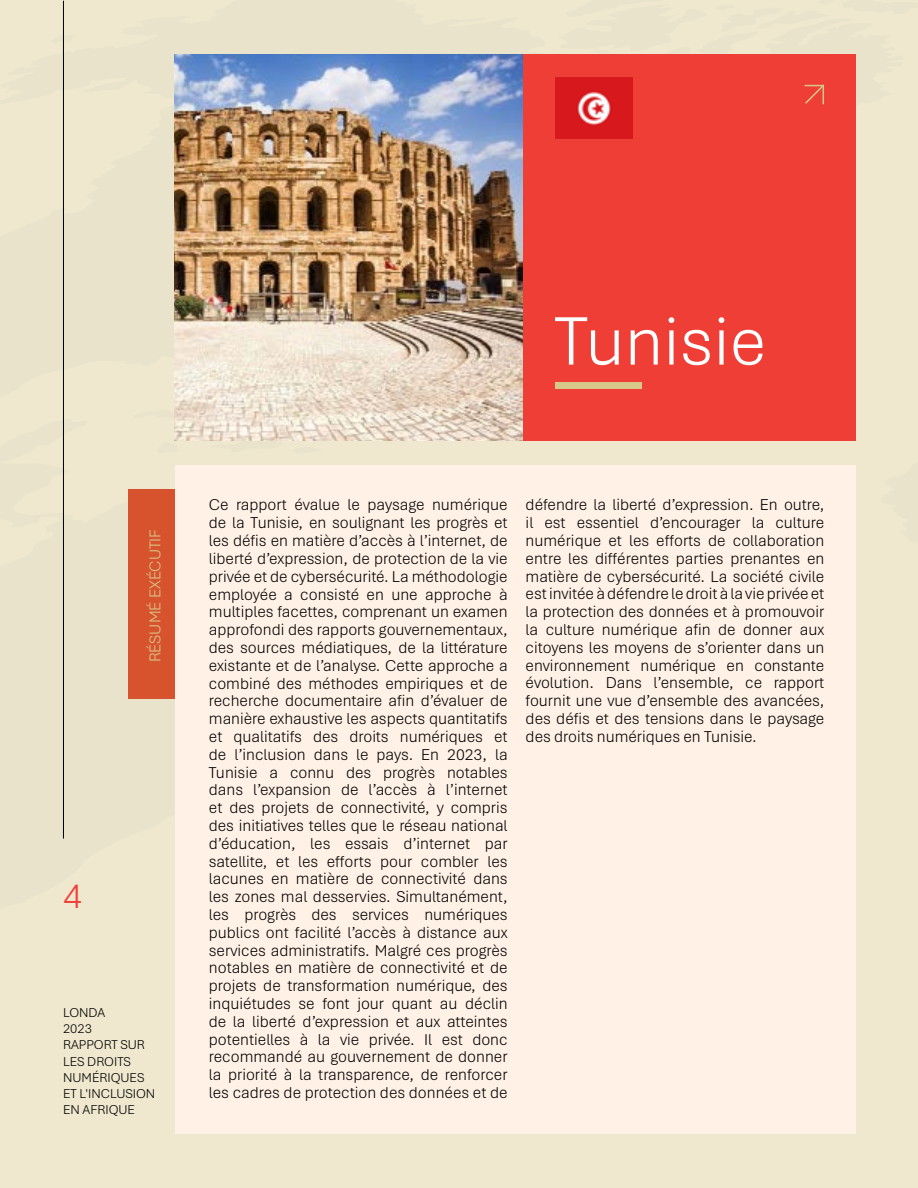
<style>
.page{position:relative;width:918px;height:1188px;background:#efe8cf}
.page>*{position:absolute;margin:0;border:0;box-sizing:border-box;transform-origin:0 0}
.t1{font:300 72px "Aptos";color:#fff}
.t2{font:300 36px "Aptos";color:#ef3e36}
.t3{font:300 16.5px/17.9px "Aptos";color:#000;text-align:justify}
.t4{font:300 16.5px "Aptos";color:#d7c788}
.t5{font:300 13.5px/16.2px "Aptos";color:#000}
</style>
<div class="page">
<hr style="left:63px;top:1px;width:1px;height:838px;background:#000">
<div style="left:175px;top:54px;width:681px;height:386px;background:#ef3e35"></div>
<div style="left:175px;top:465px;width:681px;height:669px;background:#fff1e6"></div>
<div style="left:129px;top:489px;width:46px;height:210px;background:#d7532e"></div>
<div style="left:555px;top:382px;width:87px;height:7px;background:#d7c788"></div>
<svg style="left:804px;top:84px;width:20px;height:21px"></svg>
<img style="left:175px;top:54px;width:348px;height:386px">
<img style="left:555px;top:78px;width:78px;height:60px">
<h1 class="t1" style="left:554px;top:292px;width:214px">Tunisie</h1>
<p class="t4" style="left:144px;top:662px;width:135px;rotate:-90deg">RÉSUMÉ EXÉCUTIF</p>
<h2 class="t2" style="left:63px;top:872px;width:21px">4</h2>
<p class="t5" style="left:63px;top:1004px;width:94px">LONDA<br>2023<br>RAPPORT SUR<br>LES DROITS<br>NUMÉRIQUES<br>ET L'INCLUSION<br>EN AFRIQUE</p>
<p class="t3" style="left:209px;top:496px;width:300px">Ce rapport évalue le paysage numérique de la Tunisie, en soulignant les progrès et les défis en matière d’accès à l’internet, de liberté d’expression, de protection de la vie privée et de cybersécurité. La méthodologie employée a consisté en une approche à multiples facettes, comprenant un examen approfondi des rapports gouvernementaux, des sources médiatiques, de la littérature existante et de l’analyse. Cette approche a combiné des méthodes empiriques et de recherche documentaire afin d’évaluer de manière exhaustive les aspects quantitatifs et qualitatifs des droits numériques et de l’inclusion dans le pays. En 2023, la Tunisie a connu des progrès notables dans l’expansion de l’accès à l’internet et des projets de connectivité, y compris des initiatives telles que le réseau national d’éducation, les essais d’internet par satellite, et les efforts pour combler les lacunes en matière de connectivité dans les zones mal desservies. Simultanément, les progrès des services numériques publics ont facilité l’accès à distance aux services administratifs. Malgré ces progrès notables en matière de connectivité et de projets de transformation numérique, des inquiétudes se font jour quant au déclin de la liberté d’expression et aux atteintes potentielles à la vie privée. Il est donc recommandé au gouvernement de donner la priorité à la transparence, de renforcer les cadres de protection des données et de</p>
<p class="t3" style="left:526px;top:495px;width:300px">défendre la liberté d’expression. En outre, il est essentiel d’encourager la culture numérique et les efforts de collaboration entre les différentes parties prenantes en matière de cybersécurité. La société civile est invitée à défendre le droit à la vie privée et la protection des données et à promouvoir la culture numérique afin de donner aux citoyens les moyens de s’orienter dans un environnement numérique en constante évolution. Dans l’ensemble, ce rapport fournit une vue d’ensemble des avancées, des défis et des tensions dans le paysage des droits numériques en Tunisie.</p>
</div>
